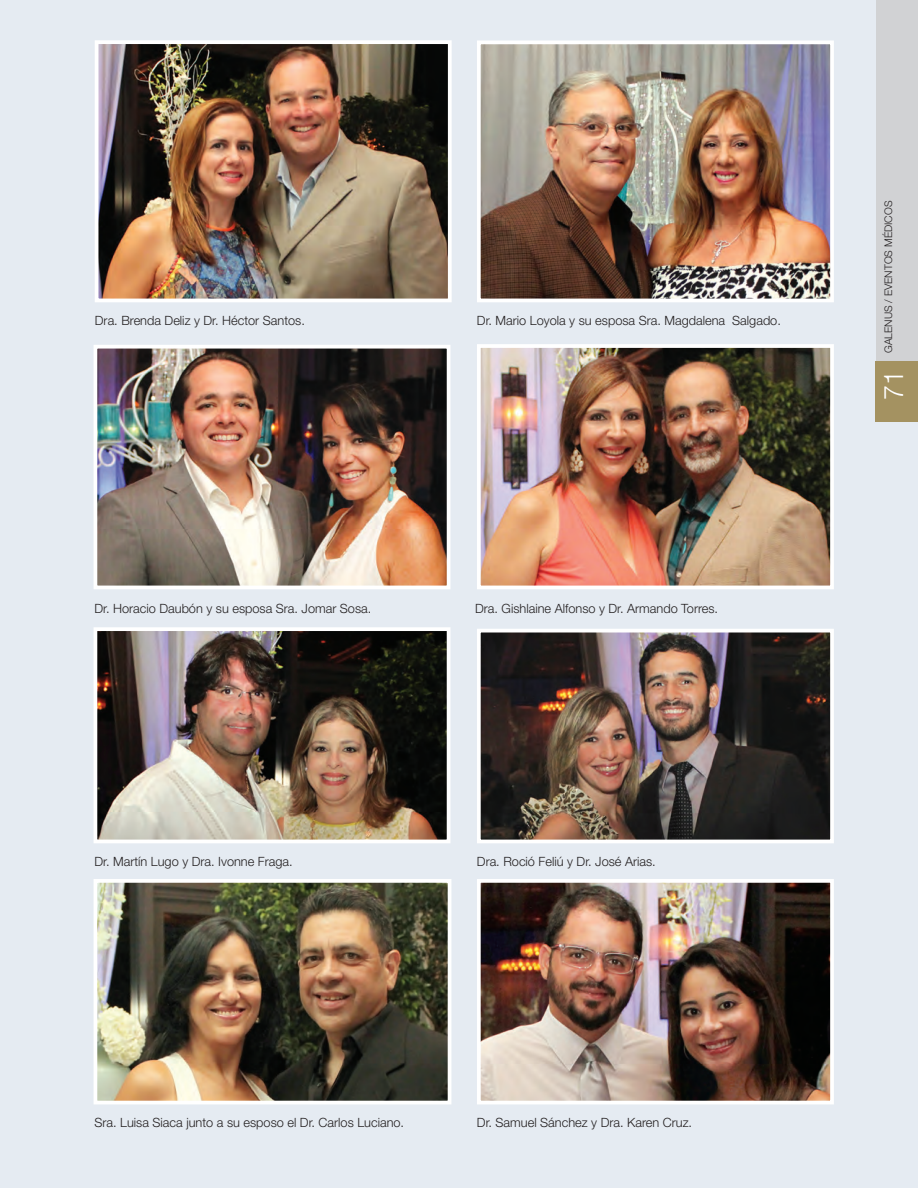
<style>
.page{position:relative;width:918px;height:1188px;background:#e5ebf2}
.page>*{position:absolute;margin:0;border:0;box-sizing:border-box;transform-origin:0 0}
.t1{font:300 27px "Helvetica Neue";color:#fff}
.t2{font:300 12.75px "Helvetica Neue";color:#231f20}
.t3{font:300 10.5px "Helvetica Neue";color:#231f20}
</style>
<div class="page">
<img style="left:482px;top:45px;width:347px;height:252px">
<div style="left:477px;top:40px;width:357px;height:262px;border:4px solid #fff"></div>
<img style="left:99px;top:884px;width:347px;height:215px">
<div style="left:94px;top:879px;width:357px;height:225px;border:4px solid #fff"></div>
<img style="left:482px;top:349px;width:347px;height:235px">
<div style="left:477px;top:344px;width:357px;height:245px;border:4px solid #fff"></div>
<img style="left:99px;top:350px;width:346px;height:234px">
<div style="left:94px;top:345px;width:356px;height:244px;border:4px solid #fff"></div>
<img style="left:482px;top:884px;width:347px;height:215px">
<div style="left:477px;top:879px;width:357px;height:225px;border:4px solid #fff"></div>
<img style="left:99px;top:632px;width:346px;height:206px">
<div style="left:94px;top:627px;width:356px;height:216px;border:4px solid #fff"></div>
<img style="left:100px;top:45px;width:347px;height:252px">
<div style="left:95px;top:40px;width:357px;height:262px;border:4px solid #fff"></div>
<img style="left:482px;top:634px;width:347px;height:204px">
<div style="left:477px;top:629px;width:357px;height:214px;border:4px solid #fff"></div>
<div style="left:876px;top:0;width:42px;height:412px;background:#d1d2d4"></div>
<div style="left:876px;top:361px;width:42px;height:61px;background:#a49261"></div>
<p class="t2" style="left:95px;top:313px;width:211px">Dra. Brenda Deliz y Dr. Héctor Santos.</p>
<p class="t2" style="left:477px;top:313px;width:305px">Dr. Mario Loyola y su esposa Sra. Magdalena Salgado.</p>
<p class="t2" style="left:95px;top:601px;width:278px">Dr. Horacio Daubón y su esposa Sra. Jomar Sosa.</p>
<p class="t2" style="left:475px;top:601px;width:245px">Dra. Gishlaine Alfonso y Dr. Armando Torres.</p>
<p class="t2" style="left:95px;top:854px;width:200px">Dr. Martín Lugo y Dra. Ivonne Fraga.</p>
<p class="t2" style="left:477px;top:854px;width:180px">Dra. Roció Feliú y Dr. José Arias.</p>
<p class="t2" style="left:95px;top:1115px;width:311px">Sra. Luisa Siaca junto a su esposo el Dr. Carlos Luciano.</p>
<p class="t2" style="left:477px;top:1115px;width:217px">Dr. Samuel Sánchez y Dra. Karen Cruz.</p>
<p class="t3" style="left:882px;top:353px;width:154px;rotate:-90deg">GALENUS / EVENTOS MÉDICOS</p>
<h1 class="t1" style="left:877px;top:400px;width:32px;rotate:-90deg">71</h1>
</div>
